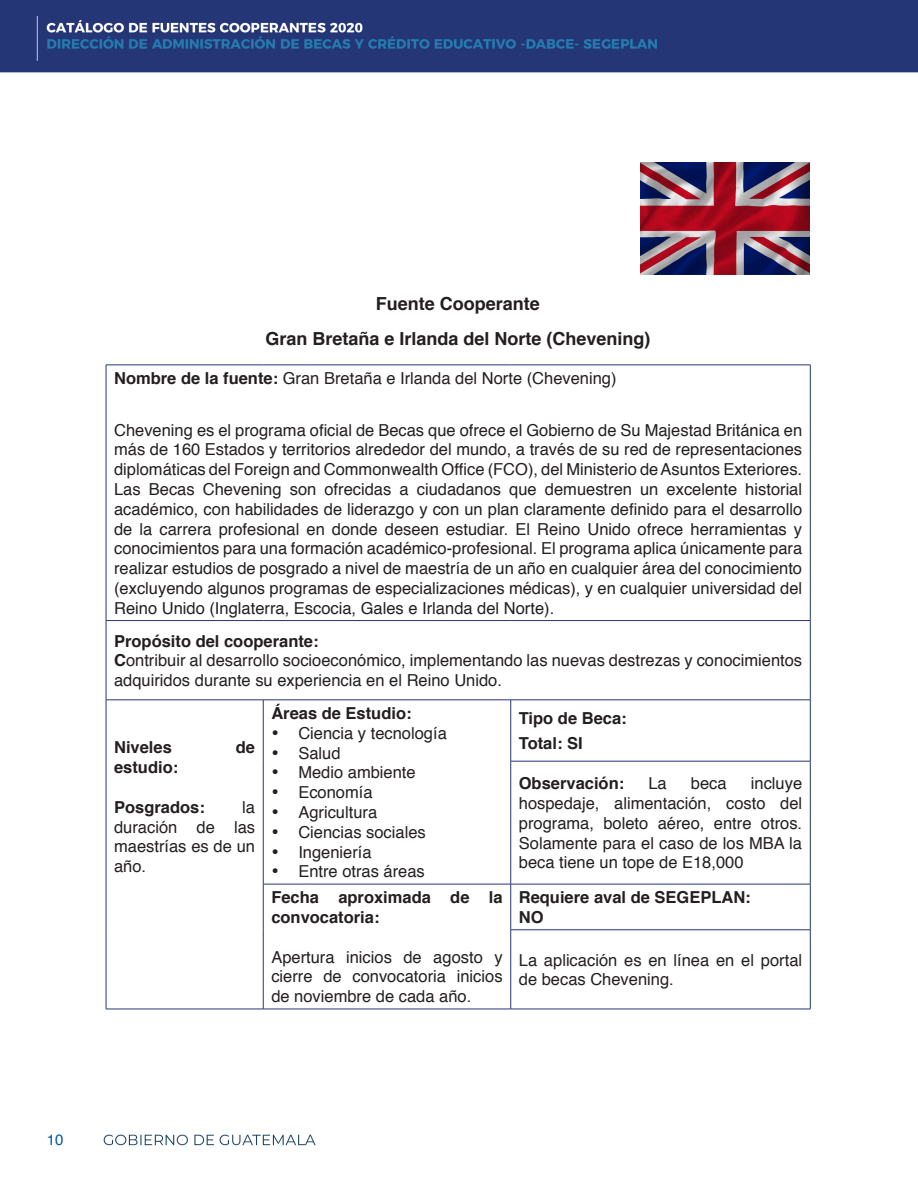
<style>
.page{position:relative;width:918px;height:1188px;background:#fff}
.page>*{position:absolute;margin:0;border:0;box-sizing:border-box;transform-origin:0 0}
.t1{font:700 18px/35.1px "Helvetica";color:#231f20;text-align:center}
.t2{font:16.5px/19.8px "Helvetica";color:#231f20;text-align:justify}
.t3{font:700 16.5px/19.8px "Helvetica";color:#231f20}
.t4{font:15px "Helvetica";color:#0155a5}
.s1{font-weight:700}
</style>
<div class="page">
<img style="left:0;top:0;width:918px;height:1146px">
<img style="left:641px;top:162px;width:169px;height:113px">
<hr style="left:106px;top:365px;width:157px;height:1px;background:#243676">
<hr style="left:106px;top:365px;width:1px;height:255px;background:#243676">
<hr style="left:263px;top:365px;width:48px;height:1px;background:#243676">
<hr style="left:311px;top:365px;width:200px;height:1px;background:#243676">
<hr style="left:511px;top:365px;width:299px;height:1px;background:#243676">
<hr style="left:810px;top:365px;width:1px;height:255px;background:#243676">
<hr style="left:106px;top:620px;width:157px;height:1px;background:#243676">
<hr style="left:106px;top:621px;width:1px;height:79px;background:#243676">
<hr style="left:263px;top:620px;width:48px;height:1px;background:#243676">
<hr style="left:311px;top:620px;width:200px;height:1px;background:#243676">
<hr style="left:511px;top:620px;width:299px;height:1px;background:#243676">
<hr style="left:810px;top:621px;width:1px;height:79px;background:#243676">
<hr style="left:106px;top:700px;width:157px;height:1px;background:#243676">
<hr style="left:106px;top:700px;width:1px;height:61px;background:#243676">
<hr style="left:106px;top:761px;width:1px;height:123px;background:#243676">
<hr style="left:106px;top:884px;width:1px;height:46px;background:#243676">
<hr style="left:106px;top:930px;width:1px;height:79px;background:#243676">
<hr style="left:263px;top:700px;width:48px;height:1px;background:#243676">
<hr style="left:263px;top:700px;width:1px;height:61px;background:#243676">
<hr style="left:311px;top:700px;width:200px;height:1px;background:#243676">
<hr style="left:263px;top:761px;width:1px;height:123px;background:#243676">
<hr style="left:511px;top:700px;width:299px;height:1px;background:#243676">
<hr style="left:510px;top:700px;width:1px;height:61px;background:#243676">
<hr style="left:810px;top:700px;width:1px;height:61px;background:#243676">
<hr style="left:511px;top:761px;width:299px;height:1px;background:#243676">
<hr style="left:510px;top:761px;width:1px;height:123px;background:#243676">
<hr style="left:810px;top:761px;width:1px;height:123px;background:#243676">
<hr style="left:263px;top:884px;width:48px;height:1px;background:#243676">
<hr style="left:263px;top:884px;width:1px;height:46px;background:#243676">
<hr style="left:311px;top:884px;width:200px;height:1px;background:#243676">
<hr style="left:263px;top:930px;width:1px;height:79px;background:#243676">
<hr style="left:511px;top:884px;width:299px;height:1px;background:#243676">
<hr style="left:510px;top:884px;width:1px;height:46px;background:#243676">
<hr style="left:810px;top:884px;width:1px;height:46px;background:#243676">
<hr style="left:511px;top:930px;width:299px;height:1px;background:#243676">
<hr style="left:510px;top:930px;width:1px;height:79px;background:#243676">
<hr style="left:810px;top:930px;width:1px;height:79px;background:#243676">
<hr style="left:106px;top:1009px;width:157px;height:1px;background:#243676">
<hr style="left:263px;top:1009px;width:48px;height:1px;background:#243676">
<hr style="left:311px;top:1009px;width:200px;height:1px;background:#243676">
<hr style="left:511px;top:1009px;width:299px;height:1px;background:#243676">
<p class="t1" style="left:265px;top:288px;width:387px">Fuente Cooperante<br>Gran Bretaña e Irlanda del Norte (Chevening)</p>
<p class="t2" style="left:114px;top:370px;width:504px"><span class="s1">Nombre de la fuente:</span> Gran Bretaña e Irlanda del Norte (Chevening)</p>
<p class="t2" style="left:114px;top:421px;width:690px">Chevening es el programa oficial de Becas que ofrece el Gobierno de Su Majestad Británica en más de 160 Estados y territorios alrededor del mundo, a través de su red de representaciones diplomáticas del Foreign and Commonwealth Office (FCO), del Ministerio de Asuntos Exteriores.<br>Las Becas Chevening son ofrecidas a ciudadanos que demuestren un excelente historial académico, con habilidades de liderazgo y con un plan claramente definido para el desarrollo de la carrera profesional en donde deseen estudiar. El Reino Unido ofrece herramientas y conocimientos para una formación académico-profesional. El programa aplica únicamente para realizar estudios de posgrado a nivel de maestría de un año en cualquier área del conocimiento (excluyendo algunos programas de especializaciones médicas), y en cualquier universidad del Reino Unido (Inglaterra, Escocia, Gales e Irlanda del Norte).</p>
<p class="t2" style="left:114px;top:632px;width:690px;text-align:left"><span class="s1">Propósito del cooperante:<br>C</span>ontribuir al desarrollo socioeconómico, implementando las nuevas destrezas y conocimientos adquiridos durante su experiencia en el Reino Unido.</p>
<p class="t3" style="left:114px;top:739px;width:59px">Niveles</p>
<p class="t3" style="left:236px;top:739px;width:21px">de</p>
<p class="t3" style="left:114px;top:759px;width:66px">estudio:</p>
<p class="t3" style="left:114px;top:798px;width:92px">Posgrados:</p>
<p class="t2" style="left:114px;top:798px;width:143px;text-indent:128px">la duración de las maestrías es de un año.</p>
<p class="t3" style="left:271px;top:705px;width:142px">Áreas de Estudio:</p>
<p class="t2" style="left:271px;top:724px;width:177px">• Ciencia y tecnología</p>
<p class="t2" style="left:271px;top:744px;width:71px">• Salud</p>
<p class="t2" style="left:271px;top:764px;width:146px">• Medio ambiente</p>
<p class="t2" style="left:271px;top:784px;width:103px">• Economía</p>
<p class="t2" style="left:271px;top:804px;width:107px">• Agricultura</p>
<p class="t2" style="left:271px;top:823px;width:156px">• Ciencias sociales</p>
<p class="t2" style="left:271px;top:843px;width:102px">• Ingeniería</p>
<p class="t2" style="left:271px;top:863px;width:155px">• Entre otras áreas</p>
<p class="t3" style="left:271px;top:889px;width:233px">Fecha aproximada de la convocatoria:</p>
<p class="t2" style="left:271px;top:948px;width:233px">Apertura inicios de agosto y cierre de convocatoria inicios de noviembre de cada año.</p>
<p class="t3" style="left:519px;top:707px;width:109px;line-height:24.8px">Tipo de Beca:<br>Total: SI</p>
<p class="t3" style="left:519px;top:775px;width:107px">Observación:</p>
<p class="t2" style="left:648px;top:775px;width:20px">La</p>
<p class="t2" style="left:691px;top:775px;width:37px">beca</p>
<p class="t2" style="left:519px;top:775px;width:285px;text-indent:232px">incluye hospedaje, alimentación, costo del programa, boleto aéreo, entre otros.<br>Solamente para el caso de los MBA la beca tiene un tope de E18,000</p>
<p class="t3" style="left:519px;top:889px;width:233px">Requiere aval de SEGEPLAN:<br>NO</p>
<p class="t2" style="left:519px;top:951px;width:285px">La aplicación es en línea en el portal de becas Chevening.</p>
<p class="t4" style="left:47px;top:1133px;width:18px">10</p>
</div>
